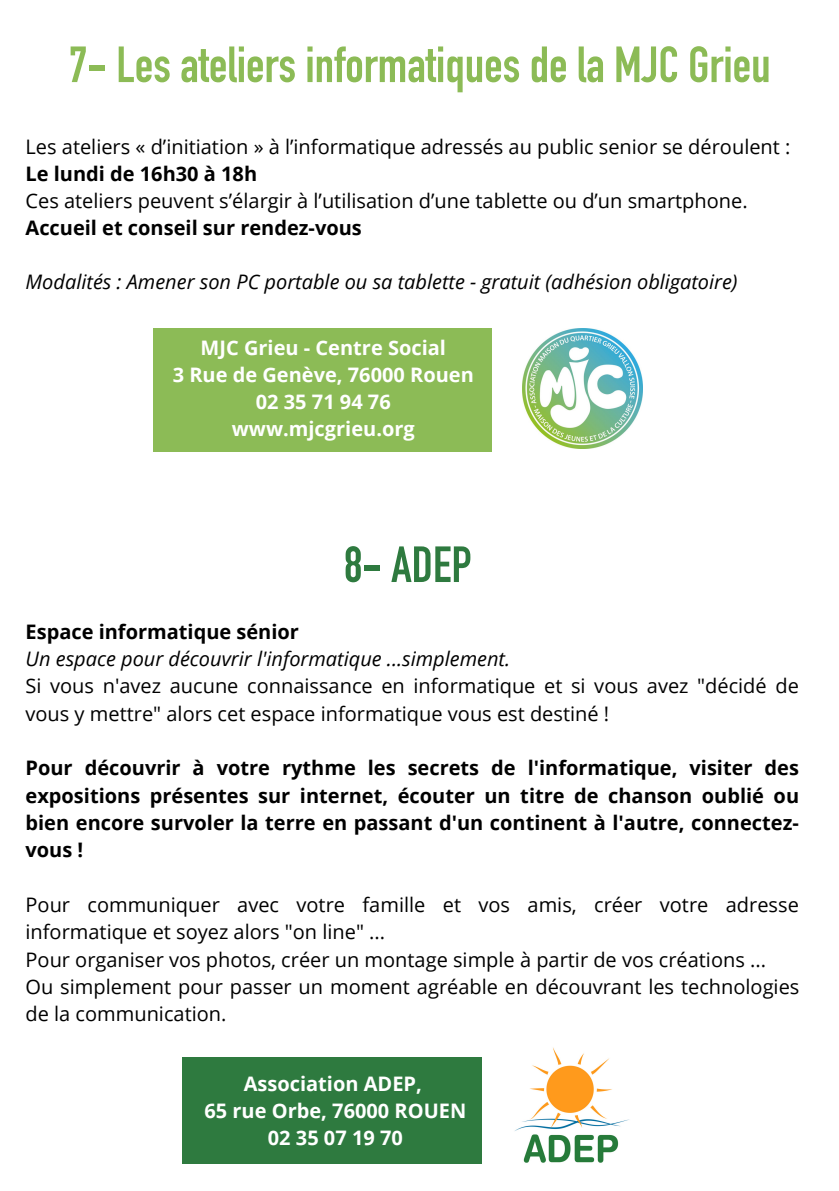
<style>
.page{position:relative;width:839px;height:1191px;background:#fff}
.page>*{position:absolute;margin:0;border:0;box-sizing:border-box;transform-origin:0 0}
.t1{font:700 50px "DIN Condensed";color:#8cbb56}
.t2{font:700 50px "DIN Condensed";color:#2e7a3f}
.t3{font:20px/27.4px "Open Sans";color:#000}
.t4{font:700 20px/27.4px "Open Sans";color:#000;text-align:justify}
.t5{font:italic 20px "Open Sans";color:#000}
.t6{font:700 20px/27px "Open Sans";color:#fff;text-align:center}
</style>
<div class="page">
<img style="left:523px;top:328px;width:120px;height:120px">
<img style="left:515px;top:1047px;width:114px;height:116px">
<div style="left:153px;top:328px;width:338px;height:124px;background:#8cbb56"></div>
<div style="left:182px;top:1057px;width:299px;height:107px;background:#2e7a3f"></div>
<h1 class="t1" style="left:69px;top:46px;width:703px">7- Les ateliers informatiques de la MJC Grieu</h1>
<p class="t3" style="left:26px;top:133px;width:766px">Les ateliers « d’initiation » à l’informatique adressés au public senior se déroulent :</p>
<p class="t4" style="left:26px;top:160px;width:233px">Le lundi de 16h30 à 18h</p>
<p class="t3" style="left:26px;top:187px;width:723px">Ces ateliers peuvent s’élargir à l’utilisation d’une tablette ou d’un smartphone.</p>
<p class="t4" style="left:26px;top:214px;width:338px">Accueil et conseil sur rendez-vous</p>
<p class="t5" style="left:26px;top:268px;width:713px">Modalités : Amener son PC portable ou sa tablette - gratuit (adhésion obligatoire)</p>
<p class="t6" style="left:173px;top:334px;width:302px">MJC Grieu - Centre Social<br>3 Rue de Genève, 76000 Rouen<br>02 35 71 94 76 www.mjcgrieu.org</p>
<h1 class="t2" style="left:344px;top:546px;width:129px">8- ADEP</h1>
<p class="t4" style="left:26px;top:617px;width:275px">Espace informatique sénior</p>
<p class="t5" style="left:26px;top:645px;width:486px">Un espace pour découvrir l'informatique ...simplement.</p>
<p class="t3" style="left:26px;top:672px;width:774px">Si vous n'avez aucune connaissance en informatique et si vous avez "décidé de vous y mettre" alors cet espace informatique vous est destiné !</p>
<p class="t4" style="left:26px;top:754px;width:775px">Pour découvrir à votre rythme les secrets de l'informatique, visiter des expositions présentes sur internet, écouter un titre de chanson oublié ou bien encore survoler la terre en passant d'un continent à l'autre, connectez&shy;vous !</p>
<p class="t3" style="left:26px;top:891px;width:775px">Pour communiquer avec votre famille et vos amis, créer votre adresse informatique et soyez alors "on line" ...<br>Pour organiser vos photos, créer un montage simple à partir de vos créations ...<br>Ou simplement pour passer un moment agréable en découvrant les technologies de la communication.</p>
<p class="t6" style="left:204px;top:1070px;width:263px">Association ADEP,<br>65 rue Orbe, 76000 ROUEN<br>02 35 07 19 70</p>
</div>
